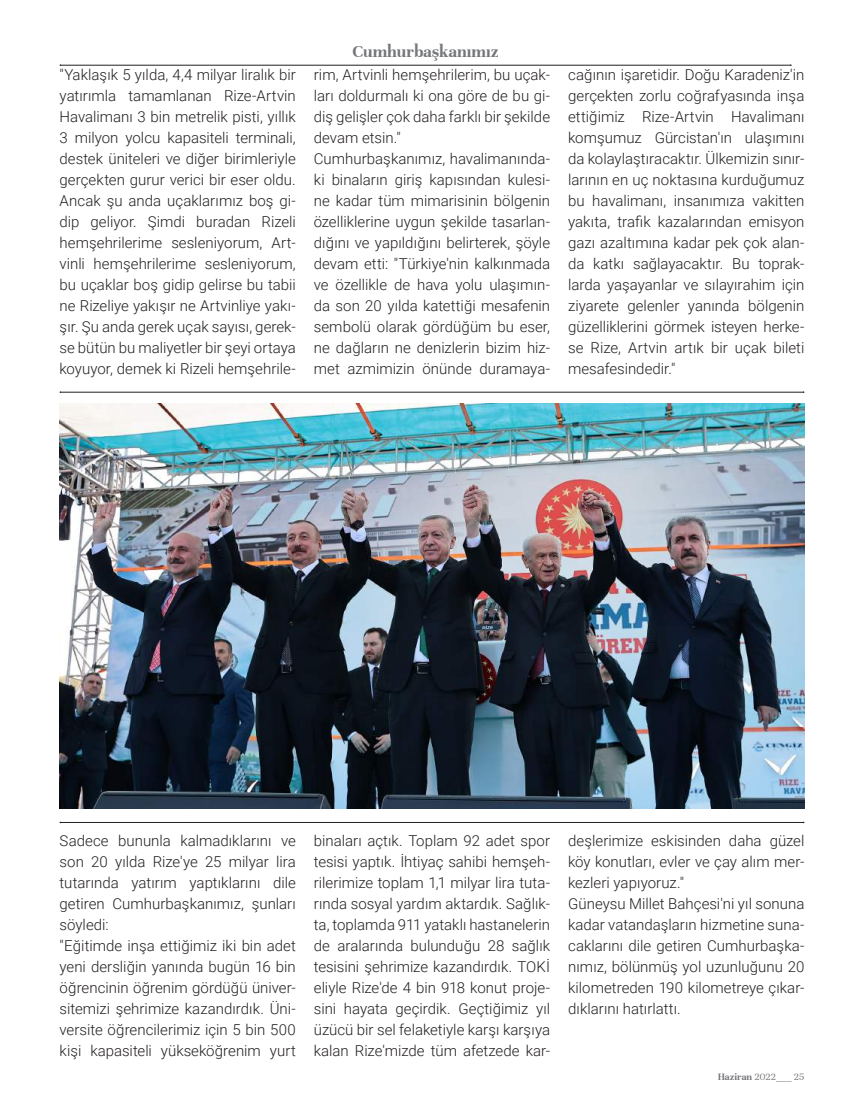
<style>
.page{position:relative;width:864px;height:1119px;background:#fff}
.page>*{position:absolute;margin:0;border:0;box-sizing:border-box;transform-origin:0 0}
.t1{font:700 18px "Unna";color:#757679}
.t2{font:300 15px/21px "Roboto";color:#231f20;text-align:justify}
.t3{font:10.5px "Unna";color:#757679}
.s1{font-weight:700}
</style>
<div class="page">
<hr style="left:60px;top:65px;width:730px;height:1px;background:#231f20">
<img style="left:60px;top:403px;width:744px;height:405px">
<hr style="left:60px;top:392px;width:743px;height:1px;background:#231f20">
<hr style="left:60px;top:822px;width:743px;height:1px;background:#231f20">
<p class="t1" style="left:352px;top:41px;width:148px">Cumhurbaşkanımız</p>
<p class="t2" style="left:60px;top:64px;width:238px">"Yaklaşık 5 yılda, 4,4 milyar liralık bir yatırımla tamamlanan Rize-Artvin Havalimanı 3 bin metrelik pisti, yıllık 3 milyon yolcu kapasiteli terminali, destek üniteleri ve diğer birimleriyle gerçekten gurur verici bir eser oldu.<br>Ancak şu anda uçaklarımız boş gi&shy;dip geliyor. Şimdi buradan Rizeli hemşehrilerime sesleniyorum, Art&shy;vinli hemşehrilerime sesleniyorum, bu uçaklar boş gidip gelirse bu tabii ne Rizeliye yakışır ne Artvinliye yakı&shy;şır. Şu anda gerek uçak sayısı, gerek&shy;se bütün bu maliyetler bir şeyi ortaya koyuyor, demek ki Rizeli hemşehrile-</p>
<p class="t2" style="left:314px;top:64px;width:238px;text-align:left">rim, Artvinli hemşehrilerim, bu uçak&shy;ları doldurmalı ki ona göre de bu gi&shy;diş gelişler çok daha farklı bir şekilde devam etsin."<br>Cumhurbaşkanımız, havalimanında&shy;ki binaların giriş kapısından kulesi&shy;ne kadar tüm mimarisinin bölgenin özelliklerine uygun şekilde tasarlan&shy;dığını ve yapıldığını belirterek, şöyle devam etti: "Türkiye'nin kalkınmada ve özellikle de hava yolu ulaşımın&shy;da son 20 yılda katettiği mesafenin sembolü olarak gördüğüm bu eser, ne dağların ne denizlerin bizim hiz&shy;met azmimizin önünde duramaya-</p>
<p class="t2" style="left:568px;top:64px;width:238px">cağının işaretidir. Doğu Karadeniz'in gerçekten zorlu coğrafyasında inşa ettiğimiz Rize-Artvin Havalimanı komşumuz Gürcistan'ın ulaşımını da kolaylaştıracaktır. Ülkemizin sınır&shy;larının en uç noktasına kurduğumuz bu havalimanı, insanımıza vakitten yakıta, trafik kazalarından emisyon gazı azaltımına kadar pek çok alan&shy;da katkı sağlayacaktır. Bu toprak&shy;larda yaşayanlar ve sılayırahim için ziyarete gelenler yanında bölgenin güzelliklerini görmek isteyen herke&shy;se Rize, Artvin artık bir uçak bileti mesafesindedir."</p>
<p class="t2" style="left:60px;top:829px;width:238px;text-align:left">Sadece bununla kalmadıklarını ve son 20 yılda Rize'ye 25 milyar lira tutarında yatırım yaptıklarını dile getiren Cumhurbaşkanımız, şunları söyledi:<br>"Eğitimde inşa ettiğimiz iki bin adet yeni dersliğin yanında bugün 16 bin öğrencinin öğrenim gördüğü üniver&shy;sitemizi şehrimize kazandırdık. Üni&shy;versite öğrencilerimiz için 5 bin 500 kişi kapasiteli yükseköğrenim yurt</p>
<p class="t2" style="left:314px;top:829px;width:238px">binaları açtık. Toplam 92 adet spor tesisi yaptık. İhtiyaç sahibi hemşeh&shy;rilerimize toplam 1,1 milyar lira tuta&shy;rında sosyal yardım aktardık. Sağlık&shy;ta, toplamda 911 yataklı hastanelerin de aralarında bulunduğu 28 sağlık tesisini şehrimize kazandırdık. TOKİ eliyle Rize'de 4 bin 918 konut proje&shy;sini hayata geçirdik. Geçtiğimiz yıl üzücü bir sel felaketiyle karşı karşıya kalan Rize'mizde tüm afetzede kar-</p>
<p class="t2" style="left:568px;top:829px;width:238px;text-align:left">deşlerimize eskisinden daha güzel köy konutları, evler ve çay alım mer&shy;kezleri yapıyoruz."<br>Güneysu Millet Bahçesi'ni yıl sonuna kadar vatandaşların hizmetine suna&shy;caklarını dile getiren Cumhurbaşka&shy;nımız, bölünmüş yol uzunluğunu 20 kilometreden 190 kilometreye çıkar&shy;dıklarını hatırlattı.</p>
<p class="t3" style="left:717px;top:1070px;width:88px"><span class="s1">Haziran</span> 2022___ 25</p>
</div>
